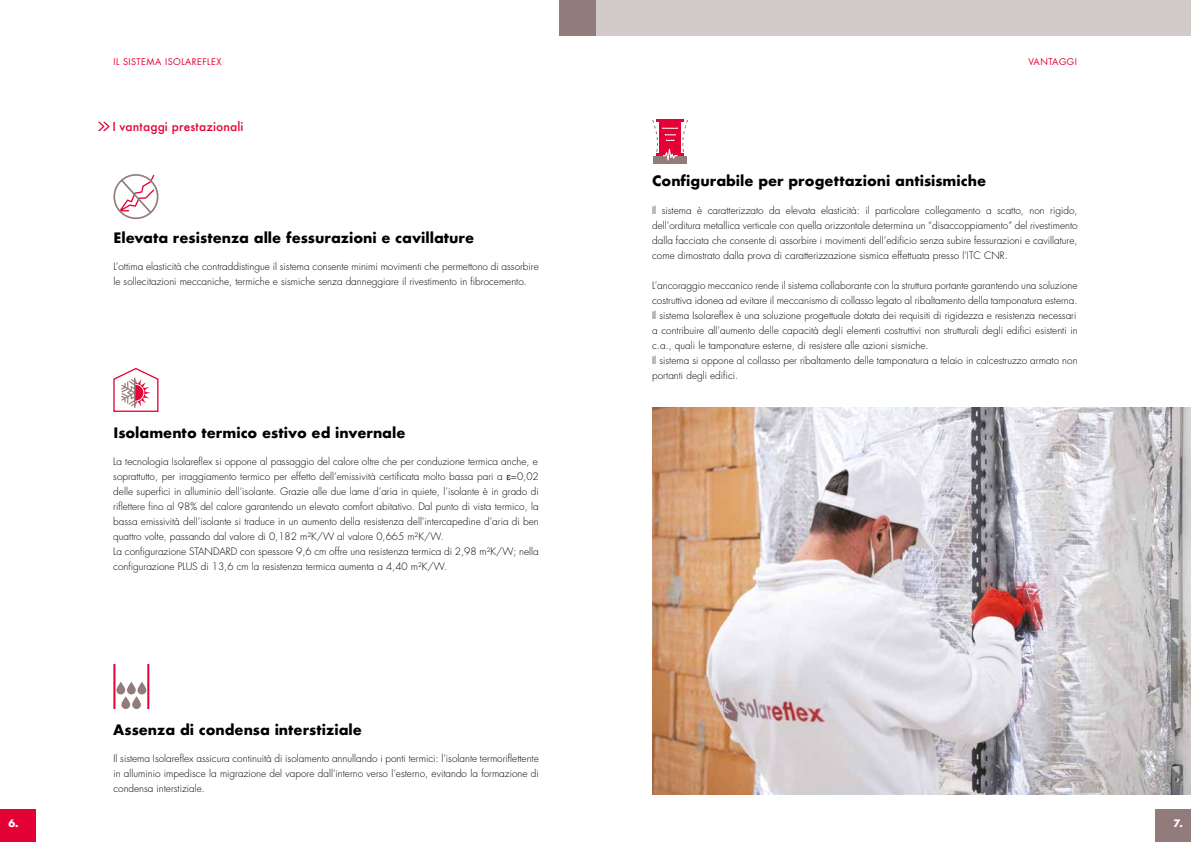
<style>
.page{position:relative;width:1191px;height:842px;background:#fff}
.page>*{position:absolute;margin:0;border:0;box-sizing:border-box;transform-origin:0 0}
.t1{font:700 14px "Futura";color:#000}
.t2{font:500 12px "Futura";letter-spacing:.01em;color:#e40135}
.t3{font:300 10px/15px "Futura Std";color:#000}
.t4{font:700 10px "Futura";color:#fff}
.t5{font:9px "Futura Std";letter-spacing:.05em;color:#e40135}
.s1{font-family:"Franklin Gothic";font-weight:400}
</style>
<div class="page">
<div style="left:0;top:809px;width:36px;height:33px;background:#e40135"></div>
<div style="left:1155px;top:809px;width:36px;height:33px;background:#927b7b"></div>
<div style="left:559px;top:0;width:632px;height:36px;background:#d3caca"></div>
<div style="left:559px;top:0;width:36px;height:36px;background:#927b7b"></div>
<svg style="left:98px;top:122px;width:12px;height:9px"></svg>
<svg style="left:113px;top:368px;width:46px;height:44px"></svg>
<div style="left:653px;top:156px;width:34px;height:7px;background:#927b7b"></div>
<svg style="left:652px;top:119px;width:36px;height:41px"></svg>
<svg style="left:116px;top:682px;width:9px;height:12px"></svg>
<svg style="left:121px;top:696px;width:9px;height:13px"></svg>
<svg style="left:127px;top:682px;width:9px;height:12px"></svg>
<svg style="left:137px;top:682px;width:9px;height:12px"></svg>
<svg style="left:132px;top:696px;width:9px;height:13px"></svg>
<hr style="left:113px;top:664px;width:2px;height:45px;background:#e40135">
<hr style="left:147px;top:664px;width:2px;height:45px;background:#e40135">
<div style="left:113px;top:174px;width:45px;height:45px;border:2px solid #927b7b;border-radius:50%"></div>
<svg style="left:119px;top:175px;width:35px;height:40px"></svg>
<img style="left:652px;top:408px;width:539px;height:386px">
<p class="t5" style="left:113px;top:56px;width:109px">IL SISTEMA ISOLAREFLEX</p>
<p class="t5" style="left:1028px;top:56px;width:50px">VANTAGGI</p>
<p class="t2" style="left:112px;top:118px;width:133px">I vantaggi prestazionali</p>
<h1 class="t1" style="left:113px;top:228px;width:362px">Elevata resistenza alle fessurazioni e cavillature</h1>
<p class="t3" style="left:113px;top:259px;width:427px">L’ottima elasticità che contraddistingue il sistema consente minimi movimenti che permettono di assorbire le sollecitazioni meccaniche, termiche e sismiche senza danneggiare il rivestimento in fibrocemento.</p>
<h1 class="t1" style="left:113px;top:423px;width:293px">Isolamento termico estivo ed invernale</h1>
<p class="t3" style="left:113px;top:454px;width:427px">La tecnologia Isolareflex si oppone al passaggio del calore oltre che per conduzione termica anche, e soprattutto, per irraggiamento termico per effetto dell’emissività certificata molto bassa pari a <span class="s1">ε</span>=0,02 delle superfici in alluminio dell’isolante. Grazie alle due lame d’aria in quiete, l’isolante è in grado di riflettere fino al 98% del calore garantendo un elevato comfort abitativo. Dal punto di vista termico, la bassa emissività dell’isolante si traduce in un aumento della resistenza dell’intercapedine d’aria di ben quattro volte, passando dal valore di 0,182 m²K/W al valore 0,665 m²K/W.<br>La configurazione STANDARD con spessore 9,6 cm offre una resistenza termica di 2,98 m²K/W; nella configurazione PLUS di 13,6 cm la resistenza termica aumenta a 4,40 m²K/W.</p>
<h1 class="t1" style="left:113px;top:719px;width:250px">Assenza di condensa interstiziale</h1>
<p class="t3" style="left:113px;top:751px;width:427px;text-align:justify">Il sistema Isolareflex assicura continuità di isolamento annullando i ponti termici: l’isolante termoriflettente in alluminio impedisce la migrazione del vapore dall’interno verso l’esterno, evitando la formazione di condensa interstiziale.</p>
<h1 class="t1" style="left:652px;top:171px;width:335px">Configurabile per progettazioni antisismiche</h1>
<p class="t3" style="left:652px;top:203px;width:427px;text-align:justify">Il sistema è caratterizzato da elevata elasticità: il particolare collegamento a scatto, non rigido, dell’orditura metallica verticale con quella orizzontale determina un “disaccoppiamento” del rivestimento dalla facciata che consente di assorbire i movimenti dell’edificio senza subire fessurazioni e cavillature, come dimostrato dalla prova di caratterizzazione sismica effettuata presso l’ITC CNR.</p>
<p class="t3" style="left:652px;top:278px;width:427px">L’ancoraggio meccanico rende il sistema collaborante con la struttura portante garantendo una soluzione costruttiva idonea ad evitare il meccanismo di collasso legato al ribaltamento della tamponatura esterna.<br>Il sistema Isolareflex è una soluzione progettuale dotata dei requisiti di rigidezza e resistenza necessari a contribuire all’aumento delle capacità degli elementi costruttivi non strutturali degli edifici esistenti in c.a., quali le tamponature esterne, di resistere alle azioni sismiche.<br>Il sistema si oppone al collasso per ribaltamento delle tamponatura a telaio in calcestruzzo armato non portanti degli edifici.</p>
<p class="t4" style="left:9px;top:816px;width:12px">6.</p>
<p class="t4" style="left:1173px;top:816px;width:11px">7.</p>
</div>
